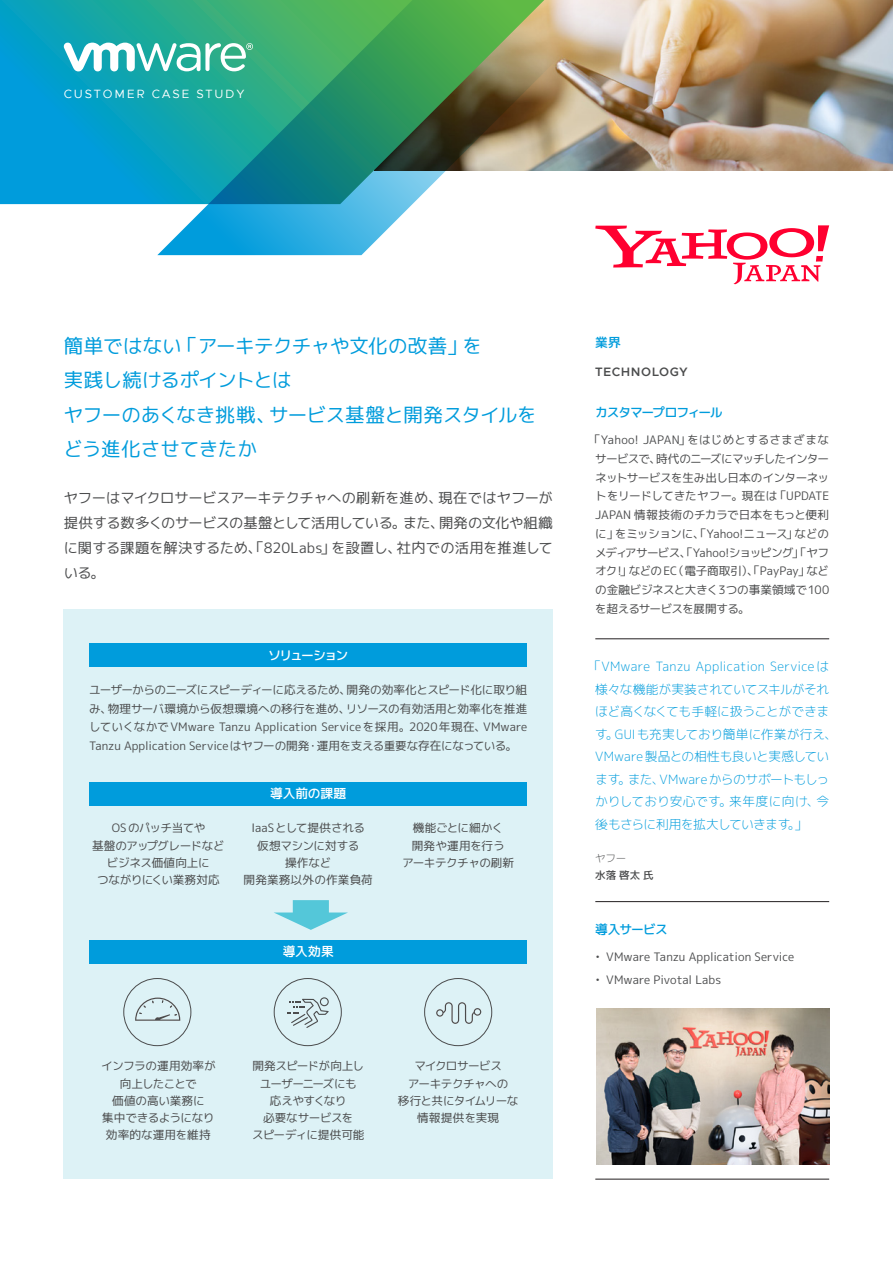
<style>
.page{position:relative;width:893px;height:1263px;background:#fff}
.page>*{position:absolute;margin:0;border:0;box-sizing:border-box;transform-origin:0 0}
.ヘッドライン_表1{font:19.5px "mgenplus 1 c regular";letter-spacing:-.015em;color:#009cdc}
.ヘッドライン_表1-2{font:19.5px "mgenplus 1 c regular";letter-spacing:-.04em;color:#009cdc}
.概要本文{font:14.25px/24.8px "mgenplus 1 c regular";color:#4b4c4d;text-align:justify}
.Quote_表紙用{font:12.75px/22.5px "mgenplus 1 c light";letter-spacing:-.01em;color:#009cdc}
.タイトル{font:12.75px "mgenplus 1 c medium";letter-spacing:-.085em;color:#009cdc}
.タイトル-2{font:12.75px "mgenplus 1 c medium";letter-spacing:-.02em;color:#fff}
.タイトル-3{font:12.75px "mgenplus 1 c medium";letter-spacing:-.12em;color:#fff}
.業界名{font:600 12.15px "Metropolis";letter-spacing:.035em;color:#4b4c4d}
.FOLIO-TOP-WHITE{font:12px "Metropolis";letter-spacing:.15em;color:#fff}
.箱組_ボディ{font:11.7px/18.8px "mgenplus 1 c regular";letter-spacing:-.015em;color:#4b4c4d;text-align:justify}
.箱組_ボディ-2{font:11.7px "mgenplus 1 c regular";letter-spacing:-.045em;color:#4b4c4d}
.箱組_ボディ-3{font:11.7px "mgenplus 1 c regular";letter-spacing:-.065em;color:#4b4c4d}
.箱組_ボディ-4{font:11.7px "mgenplus 1 c regular";letter-spacing:.015em;color:#4b4c4d}
.箱組_ボディ-5{font:11.7px "mgenplus 1 c regular";letter-spacing:-.04em;color:#4b4c4d}
.箱組_ボディ-6{font:11.7px "mgenplus 1 c regular";letter-spacing:.01em;color:#4b4c4d}
.箱組_ボディ-7{font:11.7px "mgenplus 1 c regular";letter-spacing:-.035em;color:#4b4c4d}
.箱組_ボディ-8{font:11.7px "mgenplus 1 c regular";letter-spacing:-.05em;color:#4b4c4d}
.箱組_ボディ-9{font:11.7px "mgenplus 1 c regular";letter-spacing:-.08em;color:#4b4c4d}
.箱組_ボディ-10{font:11.7px "mgenplus 1 c regular";letter-spacing:-.06em;color:#4b4c4d}
.カスタマー_社名{font:10.5px/16.5px "mgenplus 1 c medium";color:#4b4c4d}
.s1{font-family:"mgenplus 1 c light"}
</style>
<div class="page">
<div style="left:64px;top:609px;width:489px;height:570px;background:#ddf2f6"></div>
<img style="left:629px;top:0;width:264px;height:170px">
<svg style="left:0;top:0;width:157px;height:204px;background:#059fc9"></svg>
<svg style="left:157px;top:0;width:472px;height:255px"></svg>
<hr style="left:595px;top:638px;width:234px;height:1px;background:#231f20">
<hr style="left:595px;top:901px;width:234px;height:1px;background:#231f20">
<hr style="left:595px;top:1179px;width:234px;height:1px;background:#231f20">
<div style="left:89px;top:782px;width:438px;height:23px;background:#009cdc"></div>
<svg style="left:135px;top:997px;width:45px;height:24px"></svg>
<div style="left:123px;top:978px;width:68px;height:68px;border:1px solid #4b4c4d;border-radius:50%"></div>
<svg style="left:287px;top:997px;width:42px;height:31px"></svg>
<div style="left:274px;top:978px;width:68px;height:68px;border:1px solid #4b4c4d;border-radius:50%"></div>
<svg style="left:436px;top:1002px;width:45px;height:22px"></svg>
<div style="left:424px;top:978px;width:68px;height:68px;border:1px solid #4b4c4d;border-radius:50%"></div>
<div style="left:89px;top:643px;width:438px;height:24px;background:#009cdc"></div>
<div style="left:89px;top:940px;width:438px;height:23px;background:#009cdc"></div>
<svg style="left:274px;top:900px;width:74px;height:30px"></svg>
<svg style="left:64px;top:43px;width:189px;height:28px"></svg>
<img style="left:596px;top:1009px;width:233px;height:155px">
<svg style="left:595px;top:225px;width:234px;height:59px"></svg>
<p class="FOLIO-TOP-WHITE" style="left:64px;top:86px;width:182px">CUSTOMER CASE STUDY</p>
<p class="ヘッドライン_表1" style="left:64px;top:332px;width:420px">簡単ではない「アーキテクチャや文化の改善」を</p>
<p class="ヘッドライン_表1-2" style="left:64px;top:366px;width:229px">実践し続けるポイントとは</p>
<p class="ヘッドライン_表1" style="left:64px;top:401px;width:475px">ヤフーのあくなき挑戦、サービス基盤と開発スタイルを</p>
<p class="ヘッドライン_表1" style="left:64px;top:435px;width:195px">どう進化させてきたか</p>
<p class="概要本文" style="left:64px;top:486px;width:490px">ヤフーはマイクロサービスアーキテクチャへの刷新を進め、現在ではヤフーが提供する数多くのサービスの基盤として活用している。また、開発の文化や組織に関する課題を解決するため、「820Labs」を設置し、社内での活用を推進している。</p>
<p class="タイトル-3" style="left:268px;top:646px;width:82px">ソリューション</p>
<p class="箱組_ボディ" style="left:89px;top:680px;width:439px">ユーザーからのニーズにスピーディーに応えるため、開発の効率化とスピード化に取り組み、物理サーバ環境から仮想環境への移行を進め、リソースの有効活用と効率化を推進していくなかで VMware Tanzu Application Service を採用。2020年現在、VMware Tanzu Application Serviceはヤフーの開発・運用を支える重要な存在になっている。</p>
<p class="箱組_ボディ-2" style="left:112px;top:820px;width:95px">OS のパッチ当てや</p>
<p class="箱組_ボディ-7" style="left:92px;top:837px;width:134px">基盤のアップグレードなど</p>
<p class="箱組_ボディ" style="left:107px;top:853px;width:104px">ビジネス価値向上に</p>
<p class="箱組_ボディ" style="left:97px;top:870px;width:124px">つながりにくい業務対応</p>
<p class="タイトル-2" style="left:270px;top:784px;width:78px">導入前の課題</p>
<p class="箱組_ボディ" style="left:252px;top:819px;width:115px">IaaSとして提供される</p>
<p class="箱組_ボディ" style="left:257px;top:836px;width:104px">仮想マシンに対する</p>
<p class="箱組_ボディ" style="left:285px;top:853px;width:48px">操作など</p>
<p class="箱組_ボディ-4" style="left:244px;top:871px;width:131px">開発業務以外の作業負荷</p>
<p class="タイトル-2" style="left:283px;top:942px;width:53px">導入効果</p>
<p class="箱組_ボディ" style="left:413px;top:819px;width:92px">機能ごとに細かく</p>
<p class="箱組_ボディ-6" style="left:412px;top:837px;width:94px">開発や運用を行う</p>
<p class="箱組_ボディ-5" style="left:402px;top:854px;width:114px">アーキテクチャの刷新</p>
<p class="箱組_ボディ" style="left:101px;top:1057px;width:116px">インフラの運用効率が</p>
<p class="箱組_ボディ-3" style="left:120px;top:1075px;width:79px">向上したことで</p>
<p class="箱組_ボディ" style="left:112px;top:1091px;width:94px">価値の高い業務に</p>
<p class="箱組_ボディ-8" style="left:102px;top:1110px;width:114px">集中できるようになり</p>
<p class="箱組_ボディ-6" style="left:106px;top:1127px;width:106px">効率的な運用を維持</p>
<p class="箱組_ボディ-2" style="left:252px;top:1058px;width:113px">開発スピードが向上し</p>
<p class="箱組_ボディ-9" style="left:260px;top:1075px;width:98px">ユーザーニーズにも</p>
<p class="箱組_ボディ-3" style="left:270px;top:1092px;width:78px">応えやすくなり</p>
<p class="箱組_ボディ-5" style="left:263px;top:1110px;width:92px">必要なサービスを</p>
<p class="箱組_ボディ" style="left:252px;top:1126px;width:114px">スピーディに提供可能</p>
<p class="箱組_ボディ-10" style="left:414px;top:1058px;width:89px">マイクロサービス</p>
<p class="箱組_ボディ-2" style="left:408px;top:1075px;width:102px">アーキテクチャへの</p>
<p class="箱組_ボディ-3" style="left:398px;top:1092px;width:122px">移行と共にタイムリーな</p>
<p class="箱組_ボディ-4" style="left:417px;top:1110px;width:84px">情報提供を実現</p>
<p class="タイトル" style="left:595px;top:333px;width:27px">業界</p>
<p class="業界名" style="left:595px;top:364px;width:94px">TECHNOLOGY</p>
<p class="タイトル" style="left:595px;top:403px;width:129px">カスタマープロフィール</p>
<p class="箱組_ボディ" style="left:595px;top:430px;width:235px;text-indent:-6px">「Yahoo! JAPAN」をはじめとするさまざまなサービスで、時代のニーズにマッチしたインターネットサービスを生み出し日本のインターネットをリードしてきたヤフー。現在は「UPDATE JAPAN 情報技術のチカラで日本をもっと便利に」をミッションに、「Yahoo!ニュース」などのメディアサービス、「Yahoo!ショッピング」「ヤフオク!」などのEC（電子商取引）、「PayPay」などの金融ビジネスと大きく3つの事業領域で100を超えるサービスを展開する。</p>
<p class="Quote_表紙用" style="left:595px;top:655px;width:243px;text-indent:-7px">「VMware Tanzu Application Service は様々な機能が実装されていてスキルがそれほど高くなくても手軽に扱うことができます。GUIも充実しており簡単に作業が行え、<br>VMware 製品との相性も良いと実感しています。また、VMwareからのサポートもしっかりしており安心です。来年度に向け、今後もさらに利用を拡大していきます。」</p>
<p class="カスタマー_社名" style="left:595px;top:850px;width:60px"><span class="s1">ヤフー<br></span>水落 啓太 氏</p>
<p class="タイトル" style="left:595px;top:920px;width:74px">導入サービス</p>
<p class="箱組_ボディ" style="left:595px;top:947px;width:200px">• VMware Tanzu Application Service</p>
<p class="箱組_ボディ" style="left:595px;top:970px;width:127px">• VMware Pivotal Labs</p>
</div>
